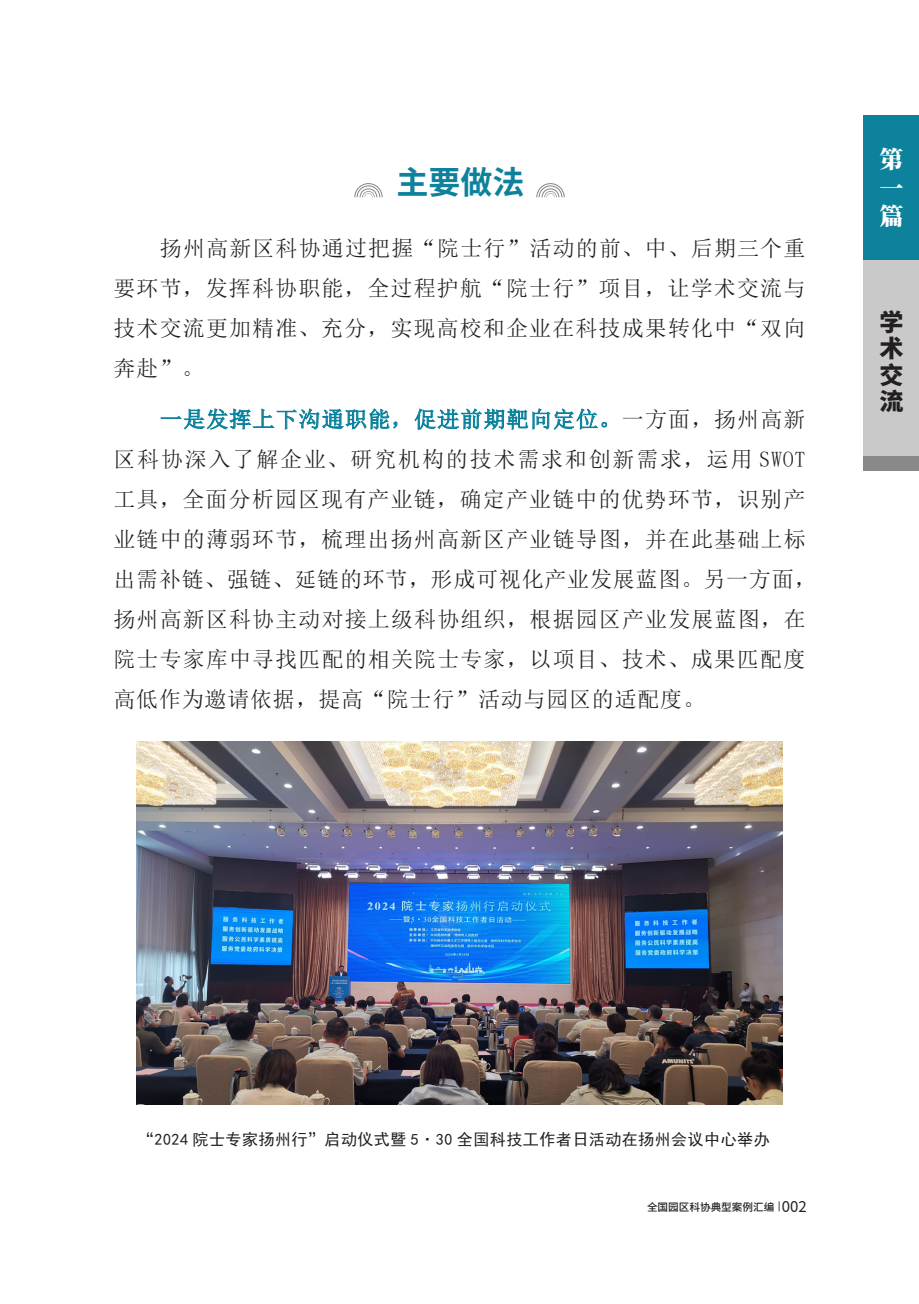
<style>
.page{position:relative;width:919px;height:1304px;background:#fff}
.page>*{position:absolute;margin:0;border:0;box-sizing:border-box;transform-origin:0 0}
.t1{font:700 32px "Source Han Sans CN";color:#0d829d}
.t2{font:800 24px/26.4px "Source Han Sans CN";color:#231f20;text-align:justify}
.t3{font:800 24px/28.8px "Source Han Serif CN";color:#fff;text-align:justify}
.t4{font:22px/40px "Sim Sun";letter-spacing:.05em;color:#231f20;text-align:justify}
.t5{font:16px "Sim Hei";letter-spacing:.03em;color:#231f20}
.t6{font:500 10.6px "Source Han Sans CN";color:#231f20}
.s1{color:#0d829d}
.s2{font-family:"Sim Hei";font-weight:400;font-size:10px}
.s3{font-weight:400;font-size:15px}
</style>
<div class="page">
<div style="left:863px;top:115px;width:55px;height:356px;background:#898989"></div>
<div style="left:863px;top:115px;width:55px;height:341px;background:#c9c9ca"></div>
<div style="left:863px;top:115px;width:55px;height:144px;background:#0d829d"></div>
<svg style="left:354px;top:183px;width:28px;height:14px"></svg>
<svg style="left:536px;top:183px;width:28px;height:14px"></svg>
<img style="left:136px;top:742px;width:646px;height:363px">
<p class="t1" style="left:396px;top:164px;width:130px">主要做法</p>
<p class="t4" style="left:113px;top:228px;width:693px;text-indent:46px">扬州高新区科协通过把握“院士行”活动的前、中、后期三个重要环节，发挥科协职能，全过程护航“院士行”项目，让学术交流与技术交流更加精准、充分，实现高校和企业在科技成果转化中“双向奔赴”。</p>
<p class="t4" style="left:113px;top:399px;width:704px;text-align:left;text-indent:46px"><span class="s1">一是发挥上下沟通职能，促进前期靶向定位。</span>一方面，扬州高新区科协深入了解企业、研究机构的技术需求和创新需求，运用 SWOT工具，全面分析园区现有产业链，确定产业链中的优势环节，识别产业链中的薄弱环节，梳理出扬州高新区产业链导图，并在此基础上标出需补链、强链、延链的环节，形成可视化产业发展蓝图。另一方面，扬州高新区科协主动对接上级科协组织，根据园区产业发展蓝图，在院士专家库中寻找匹配的相关院士专家，以项目、技术、成果匹配度高低作为邀请依据，提高“院士行”活动与园区的适配度。</p>
<p class="t3" style="left:879px;top:145px;width:25px">第一篇</p>
<p class="t2" style="left:879px;top:310px;width:25px">学术交流</p>
<p class="t5" style="left:138px;top:1131px;width:633px">“2024 院士专家扬州行”启动仪式暨 5·30 全国科技工作者日活动在扬州会议中心举办</p>
<p class="t6" style="left:647px;top:1201px;width:161px">全国园区科协典型案例汇编 <span class="s2">|</span><span class="s3">002</span></p>
</div>
